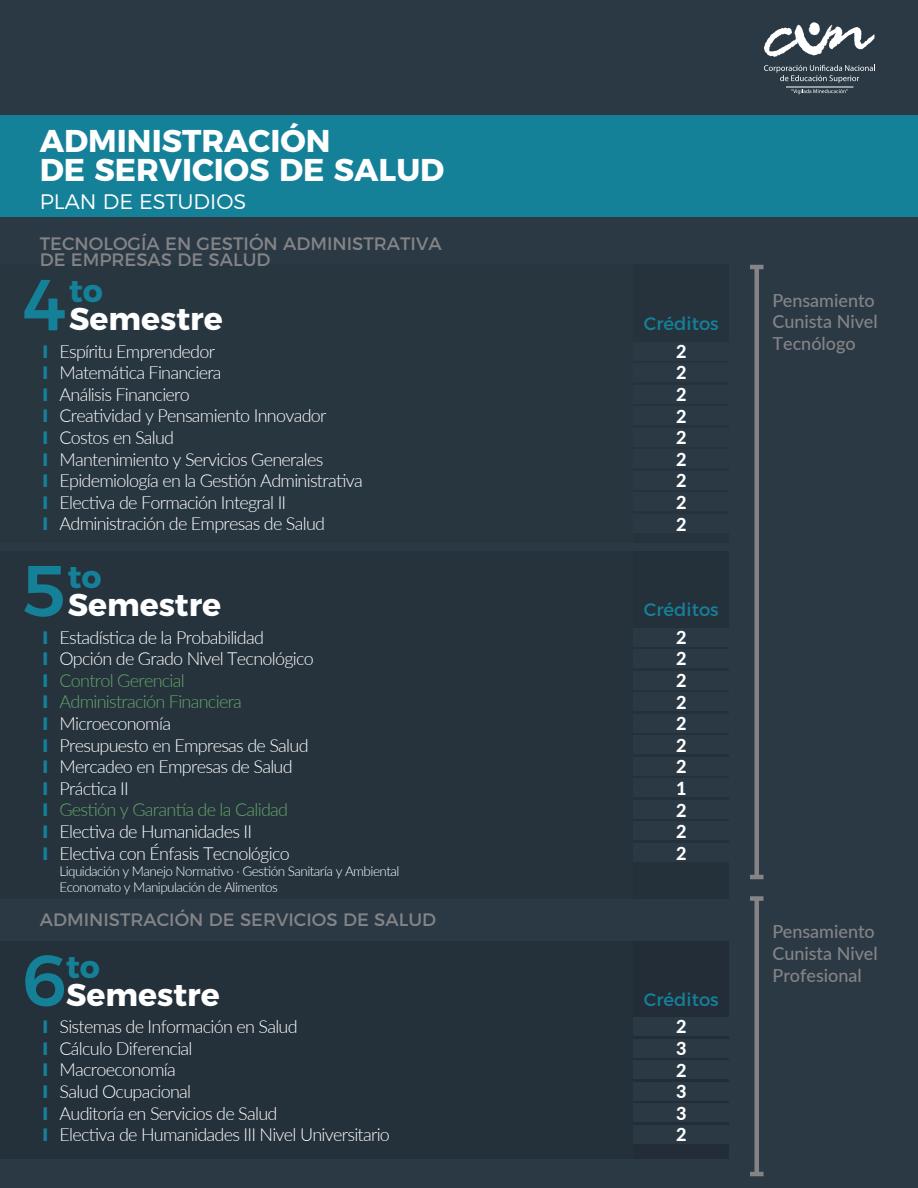
<style>
.page{position:relative;width:918px;height:1188px;background:#2b3944}
.page>*{position:absolute;margin:0;border:0;box-sizing:border-box;transform-origin:0 0}
.t1{font:500 72px "Montserrat";color:#158199}
.t2{font:700 31.5px/28.5px "Montserrat";color:#fff}
.t3{font:700 31.5px "Montserrat";color:#158199}
.t4{font:300 21px "Montserrat";color:#fff}
.t5{font:300 18px/21.6px "Lato";letter-spacing:-.04em;color:#fff}
.t6{font:18px/16.5px "Montserrat";color:#848487}
.t7{font:300 18px/21.6px "Lato";letter-spacing:-.04em;color:#62a667}
.t8{font:500 18px/21.6px "Lato";color:#848487}
.t9{font:700 18px/21.6px "Montserrat";color:#158199;text-align:justify}
.t10{font:800 18px/21.6px "Lato";color:#fff;text-align:justify}
.t11{font:18px "Montserrat";color:#158199}
.t12{font:300 13.5px/16.2px "Lato";letter-spacing:-.04em;color:#fff}
</style>
<div class="page">
<div style="left:0;top:116px;width:918px;height:101px;background:#158199"></div>
<svg style="left:764px;top:22px;width:111px;height:35px"></svg>
<svg style="left:764px;top:65px;width:111px;height:18px"></svg>
<hr style="left:786px;top:87px;width:68px;height:1px;background:#fff">
<svg style="left:791px;top:89px;width:57px;height:5px"></svg>
<div style="left:0;top:265px;width:729px;height:278px;background:#283640"></div>
<div style="left:634px;top:342px;width:95px;height:18px;background:#2b3944"></div>
<div style="left:634px;top:363px;width:95px;height:19px;background:#2b3944"></div>
<div style="left:634px;top:385px;width:95px;height:18px;background:#2b3944"></div>
<div style="left:634px;top:406px;width:95px;height:19px;background:#2b3944"></div>
<div style="left:634px;top:428px;width:95px;height:18px;background:#2b3944"></div>
<div style="left:634px;top:449px;width:95px;height:19px;background:#2b3944"></div>
<div style="left:634px;top:471px;width:95px;height:18px;background:#2b3944"></div>
<div style="left:634px;top:492px;width:95px;height:19px;background:#2b3944"></div>
<div style="left:634px;top:514px;width:95px;height:19px;background:#2b3944"></div>
<div style="left:0;top:551px;width:729px;height:348px;background:#26333d"></div>
<div style="left:634px;top:628px;width:95px;height:19px;background:#2b3944"></div>
<div style="left:634px;top:649px;width:95px;height:19px;background:#2b3944"></div>
<div style="left:634px;top:671px;width:95px;height:19px;background:#2b3944"></div>
<div style="left:634px;top:692px;width:95px;height:19px;background:#2b3944"></div>
<div style="left:634px;top:714px;width:95px;height:19px;background:#2b3944"></div>
<div style="left:634px;top:735px;width:95px;height:19px;background:#2b3944"></div>
<div style="left:634px;top:757px;width:95px;height:19px;background:#2b3944"></div>
<div style="left:634px;top:778px;width:95px;height:19px;background:#2b3944"></div>
<div style="left:634px;top:800px;width:95px;height:19px;background:#2b3944"></div>
<div style="left:634px;top:821px;width:95px;height:19px;background:#2b3944"></div>
<div style="left:634px;top:843px;width:95px;height:19px;background:#2b3944"></div>
<div style="left:0;top:941px;width:729px;height:217px;background:#24303a"></div>
<div style="left:634px;top:1018px;width:95px;height:18px;background:#2b3944"></div>
<div style="left:634px;top:1039px;width:95px;height:19px;background:#2b3944"></div>
<div style="left:634px;top:1061px;width:95px;height:18px;background:#2b3944"></div>
<div style="left:634px;top:1082px;width:95px;height:19px;background:#2b3944"></div>
<div style="left:634px;top:1104px;width:95px;height:18px;background:#2b3944"></div>
<div style="left:634px;top:1125px;width:95px;height:19px;background:#2b3944"></div>
<div style="left:754px;top:268px;width:5px;height:608px;background:#848487"></div>
<hr style="left:750px;top:875px;width:14px;height:4px;background:#848487">
<hr style="left:750px;top:265px;width:14px;height:4px;background:#848487">
<div style="left:754px;top:899px;width:5px;height:274px;background:#848487"></div>
<hr style="left:750px;top:1172px;width:14px;height:4px;background:#848487">
<div style="left:750px;top:896px;width:14px;height:5px;background:#848487"></div>
<h2 class="t2" style="left:40px;top:124px;width:406px">ADMINISTRACIÓN<br>DE SERVICIOS DE SALUD</h2>
<p class="t4" style="left:40px;top:186px;width:208px">PLAN DE ESTUDIOS</p>
<p class="t6" style="left:40px;top:234px;width:403px">TECNOLOGÍA EN GESTIÓN ADMINISTRATIVA<br>DE EMPRESAS DE SALUD</p>
<h1 class="t1" style="left:22px;top:247px;width:46px">4</h1>
<h2 class="t3" style="left:69px;top:265px;width:35px">to</h2>
<h2 class="t2" style="left:69px;top:302px;width:155px">Semestre</h2>
<p class="t11" style="left:644px;top:309px;width:76px">Créditos</p>
<p class="t9" style="left:42px;top:339px;width:7px">I I I I I I I I I</p>
<p class="t5" style="left:59px;top:340px;width:305px">Espíritu Emprendedor<br>Matemática Financiera<br>Análisis Financiero<br>Creatividad y Pensamiento Innovador<br>Costos en Salud<br>Mantenimiento y Servicios Generales<br>Epidemiología en la Gestión Administrativa<br>Electiva de Formación Integral II<br>Administración de Empresas de Salud</p>
<p class="t10" style="left:676px;top:340px;width:12px">2<br>2<br>2<br>2<br>2<br>2<br>2<br>2<br>2</p>
<h1 class="t1" style="left:22px;top:533px;width:46px">5</h1>
<h2 class="t3" style="left:68px;top:551px;width:35px">to</h2>
<h2 class="t2" style="left:68px;top:589px;width:155px">Semestre</h2>
<p class="t11" style="left:644px;top:595px;width:76px">Créditos</p>
<p class="t9" style="left:42px;top:625px;width:7px">I I I I I I I I I I I</p>
<p class="t5" style="left:59px;top:626px;width:256px">Estadística de la Probabilidad<br>Opción de Grado Nivel Tecnológico</p>
<p class="t7" style="left:59px;top:669px;width:184px">Control Gerencial<br>Administración Financiera</p>
<p class="t5" style="left:59px;top:712px;width:251px">Microeconomía<br>Presupuesto en Empresas de Salud<br>Mercadeo en Empresas de Salud<br>Práctica II</p>
<p class="t7" style="left:59px;top:799px;width:230px">Gestión y Garantía de la Calidad</p>
<p class="t5" style="left:59px;top:820px;width:232px">Electiva de Humanidades II<br>Electiva con Énfasis Tecnológico</p>
<p class="t12" style="left:59px;top:862px;width:341px">Liquidación y Manejo Normativo · Gestión Sanitaría y Ambiental<br>Economato y Manipulación de Alimentos</p>
<p class="t6" style="left:40px;top:910px;width:398px">ADMINISTRACIÓN DE SERVICIOS DE SALUD</p>
<p class="t10" style="left:676px;top:626px;width:12px">2<br>2<br>2<br>2<br>2<br>2<br>2<br>1<br>2<br>2<br>2</p>
<h1 class="t1" style="left:22px;top:923px;width:46px">6</h1>
<h2 class="t3" style="left:66px;top:941px;width:35px">to</h2>
<h2 class="t2" style="left:66px;top:978px;width:155px">Semestre</h2>
<p class="t11" style="left:644px;top:985px;width:76px">Créditos</p>
<p class="t9" style="left:42px;top:1015px;width:7px">I I I I I I</p>
<p class="t5" style="left:59px;top:1015px;width:332px">Sistemas de Información en Salud<br>Cálculo Diferencial<br>Macroeconomía<br>Salud Ocupacional<br>Auditoría en Servicios de Salud<br>Electiva de Humanidades III Nivel Universitario</p>
<p class="t10" style="left:676px;top:1015px;width:12px">2<br>3<br>2<br>3<br>3<br>2</p>
<p class="t8" style="left:772px;top:289px;width:107px">Pensamiento<br>Cunista Nivel<br>Tecnólogo</p>
<p class="t8" style="left:772px;top:920px;width:107px">Pensamiento<br>Cunista Nivel<br>Profesional</p>
</div>
